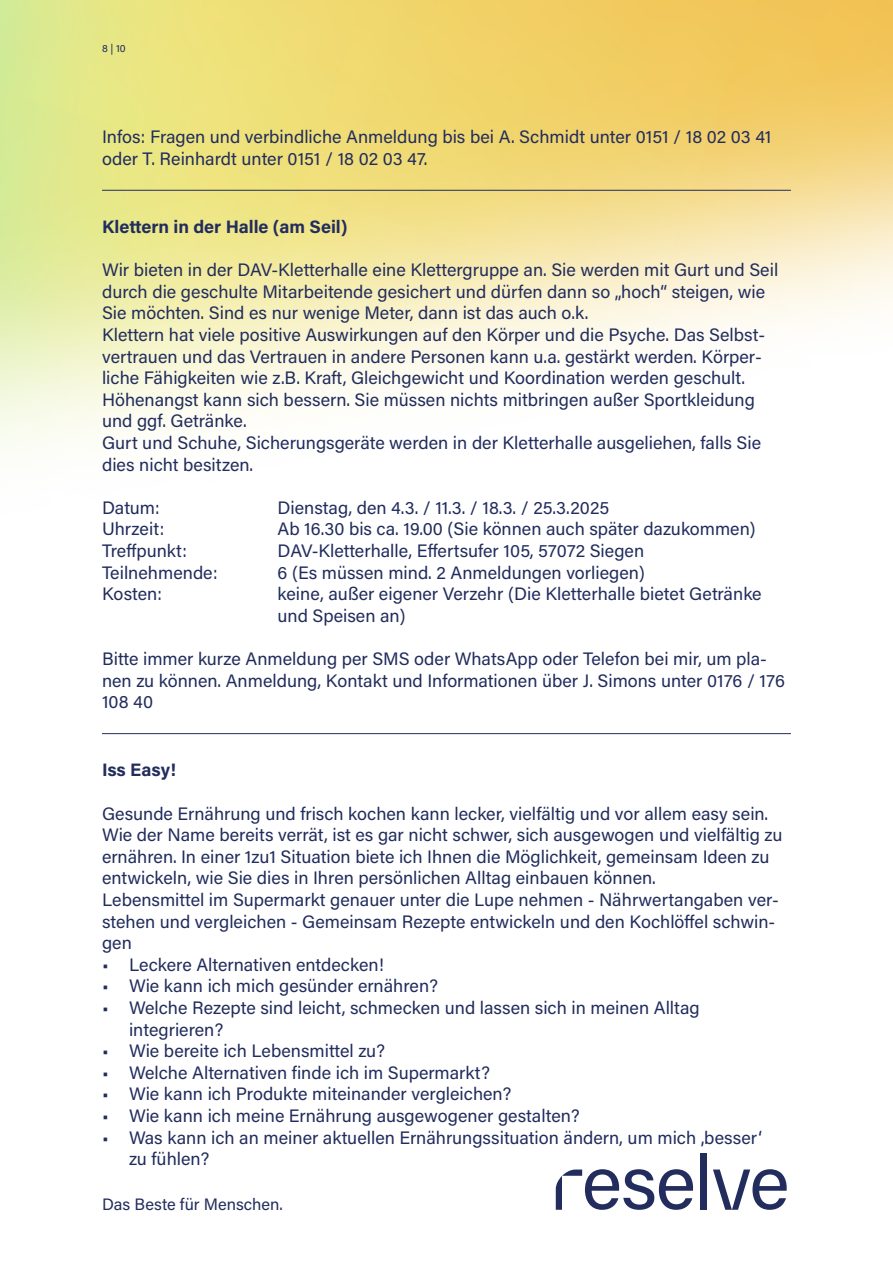
<style>
.page{position:relative;width:893px;height:1263px;background:#fff}
.page>*{position:absolute;margin:0;border:0;box-sizing:border-box;transform-origin:0 0}
.t1{font:18px/21.6px "Acumin Pro";color:#222d5d}
.t2{font:700 18px "Acumin Pro";color:#222d5d}
.t3{font:16.5px "Acumin Pro";color:#222d5d}
.t4{font:10.5px "Acumin Pro";color:#222d5d}
</style>
<div class="page">
<img style="left:0;top:0;width:893px;height:735px">
<div style="left:700px;top:1153px;width:7px;height:57px;background:#222d5d"></div>
<svg style="left:713px;top:1169px;width:74px;height:41px"></svg>
<svg style="left:556px;top:1169px;width:137px;height:41px"></svg>
<hr style="left:102px;top:190px;width:689px;height:1px;background:#222d5d">
<hr style="left:102px;top:733px;width:689px;height:1px;background:#222d5d">
<p class="t4" style="left:102px;top:41px;width:25px">8 | 10</p>
<p class="t1" style="left:102px;top:125px;width:671px">Infos: Fragen und verbindliche Anmeldung bis bei A. Schmidt unter 0151 / 18 02 03 41 oder T. Reinhardt unter 0151 / 18 02 03 47.</p>
<p class="t2" style="left:102px;top:214px;width:247px">Klettern in der Halle (am Seil)</p>
<p class="t1" style="left:102px;top:258px;width:678px">Wir bieten in der DAV-Kletterhalle eine Klettergruppe an. Sie werden mit Gurt und Seil durch die geschulte Mitarbeitende gesichert und dürfen dann so „hoch“ steigen, wie Sie möchten. Sind es nur wenige Meter, dann ist das auch o.k.<br>Klettern hat viele positive Auswirkungen auf den Körper und die Psyche. Das Selbst&shy;vertrauen und das Vertrauen in andere Personen kann u.a. gestärkt werden. Körper&shy;liche Fähigkeiten wie z.B. Kraft, Gleichgewicht und Koordination werden geschult.<br>Höhenangst kann sich bessern. Sie müssen nichts mitbringen außer Sportkleidung und ggf. Getränke.<br>Gurt und Schuhe, Sicherungsgeräte werden in der Kletterhalle ausgeliehen, falls Sie dies nicht besitzen.</p>
<p class="t1" style="left:102px;top:496px;width:59px">Datum:</p>
<p class="t1" style="left:278px;top:496px;width:333px">Dienstag, den 4.3. / 11.3. / 18.3. / 25.3.2025</p>
<p class="t1" style="left:102px;top:518px;width:64px">Uhrzeit:</p>
<p class="t1" style="left:278px;top:518px;width:479px">Ab 16.30 bis ca. 19.00 (Sie können auch später dazukommen)</p>
<p class="t1" style="left:102px;top:539px;width:87px">Treffpunkt:</p>
<p class="t1" style="left:278px;top:539px;width:368px">DAV-Kletterhalle, Effertsufer 105, 57072 Siegen</p>
<p class="t1" style="left:102px;top:561px;width:117px">Teilnehmende:</p>
<p class="t1" style="left:278px;top:561px;width:369px">6 (Es müssen mind. 2 Anmeldungen vorliegen)</p>
<p class="t1" style="left:102px;top:582px;width:61px">Kosten:</p>
<p class="t1" style="left:278px;top:582px;width:486px">keine, außer eigener Verzehr (Die Kletterhalle bietet Getränke und Speisen an)</p>
<p class="t1" style="left:102px;top:647px;width:684px">Bitte immer kurze Anmeldung per SMS oder WhatsApp oder Telefon bei mir, um pla&shy;nen zu können. Anmeldung, Kontakt und Informationen über J. Simons unter 0176 / 176<br>108 40</p>
<p class="t2" style="left:102px;top:757px;width:75px">Iss Easy!</p>
<p class="t1" style="left:102px;top:802px;width:682px">Gesunde Ernährung und frisch kochen kann lecker, vielfältig und vor allem easy sein.<br>Wie der Name bereits verrät, ist es gar nicht schwer, sich ausgewogen und vielfältig zu ernähren. In einer 1zu1 Situation biete ich Ihnen die Möglichkeit, gemeinsam Ideen zu entwickeln, wie Sie dies in Ihren persönlichen Alltag einbauen können.<br>Lebensmittel im Supermarkt genauer unter die Lupe nehmen - Nährwertangaben ver&shy;stehen und vergleichen - Gemeinsam Rezepte entwickeln und den Kochlöffel schwin&shy;gen</p>
<p class="t1" style="left:102px;top:953px;width:284px">• Leckere Alternativen entdecken!</p>
<p class="t1" style="left:102px;top:974px;width:337px">• Wie kann ich mich gesünder ernähren?</p>
<p class="t1" style="left:129px;top:996px;width:572px;text-indent:-27px">• Welche Rezepte sind leicht, schmecken und lassen sich in meinen Alltag integrieren?</p>
<p class="t1" style="left:102px;top:1039px;width:285px">• Wie bereite ich Lebensmittel zu?</p>
<p class="t1" style="left:102px;top:1061px;width:389px">• Welche Alternativen finde ich im Supermarkt?</p>
<p class="t1" style="left:102px;top:1082px;width:411px">• Wie kann ich Produkte miteinander vergleichen?</p>
<p class="t1" style="left:102px;top:1104px;width:479px">• Wie kann ich meine Ernährung ausgewogener gestalten?</p>
<p class="t1" style="left:129px;top:1126px;width:634px;text-indent:-27px">• Was kann ich an meiner aktuellen Ernährungssituation ändern, um mich ‚besser‘ zu fühlen?</p>
<p class="t3" style="left:102px;top:1192px;width:182px">Das Beste für Menschen.</p>
</div>
